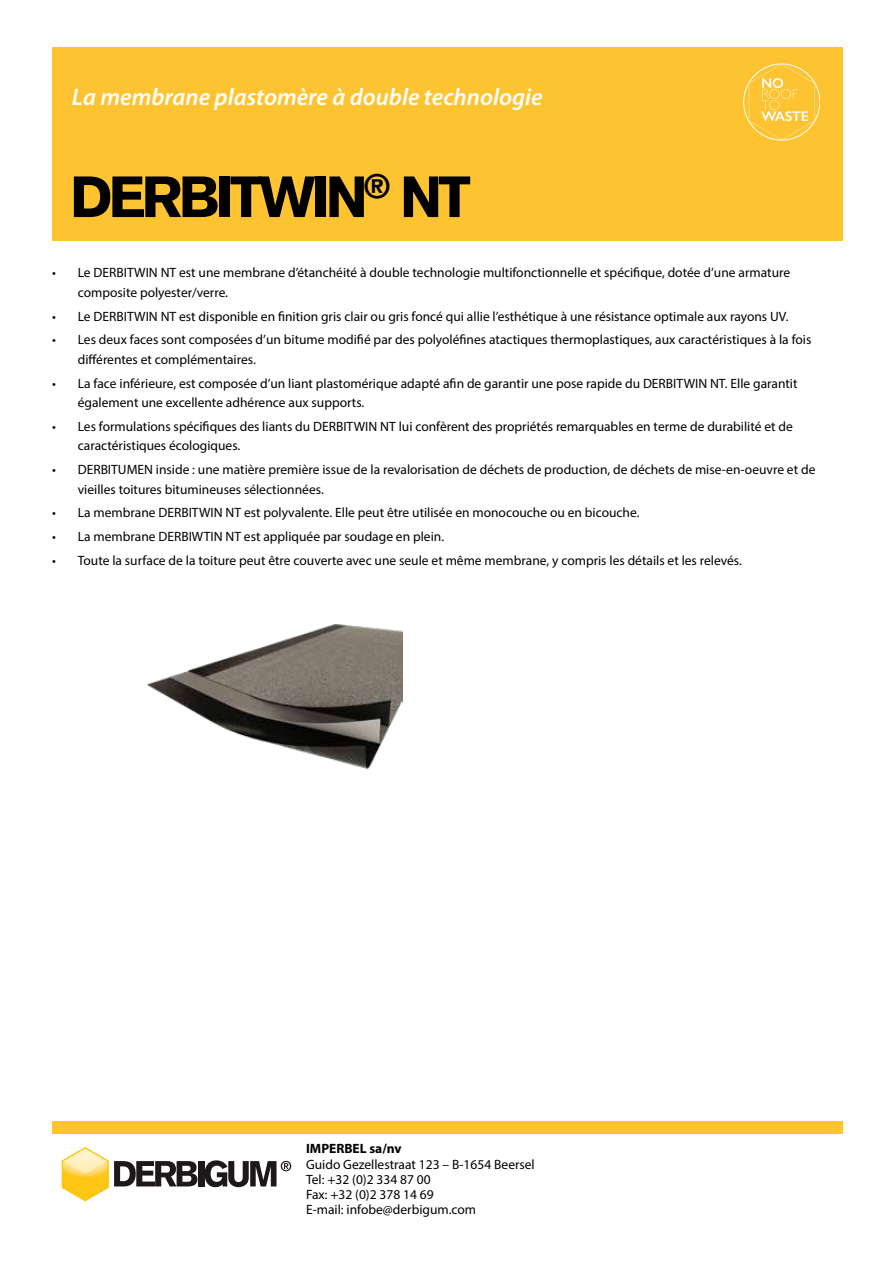
<style>
.page{position:relative;width:893px;height:1263px;background:#fff}
.page>*{position:absolute;margin:0;border:0;box-sizing:border-box;transform-origin:0 0}
.t1{font:900 57px "Akzidenz Grotesk";letter-spacing:-.07em;color:#000}
.t2{font:italic 600 24px "Myriad Pro";color:#fff}
.t3{font:13.5px/19.5px "Myriad Pro";color:#000}
.t4{font:700 13.5px "Myriad Pro";color:#000}
</style>
<div class="page">
<div style="left:53px;top:47px;width:790px;height:193px;background:#fdc331"></div>
<img style="left:147px;top:624px;width:256px;height:145px">
<svg style="left:62px;top:1147px;width:135px;height:54px"></svg>
<div style="left:198px;top:1161px;width:6px;height:25px;background:#1e181a"></div>
<svg style="left:205px;top:1160px;width:86px;height:27px"></svg>
<div style="left:52px;top:1122px;width:790px;height:12px;background:#fdc331"></div>
<svg style="left:749px;top:64px;width:66px;height:76px"></svg>
<h2 class="t2" style="left:72px;top:81px;width:472px">La membrane plastomère à double technologie</h2>
<h1 class="t1" style="left:70px;top:163px;width:402px">DERBITWIN<sup>®</sup> NT</h1>
<p class="t3" style="left:78px;top:263px;width:714px;text-indent:-26px">• Le DERBITWIN NT est une membrane d’étanchéité à double technologie multifonctionnelle et spécifique, dotée d’une armature composite polyester/verre.</p>
<p class="t3" style="left:52px;top:306px;width:738px">• Le DERBITWIN NT est disponible en finition gris clair ou gris foncé qui allie l’esthétique à une résistance optimale aux rayons UV.</p>
<p class="t3" style="left:78px;top:330px;width:735px;text-indent:-26px">• Les deux faces sont composées d’un bitume modifié par des polyoléfines atactiques thermoplastiques, aux caractéristiques à la fois différentes et complémentaires.</p>
<p class="t3" style="left:78px;top:373px;width:721px;text-indent:-26px">• La face inférieure, est composée d’un liant plastomérique adapté afin de garantir une pose rapide du DERBITWIN NT. Elle garantit également une excellente adhérence aux supports.</p>
<p class="t3" style="left:78px;top:416px;width:717px;text-indent:-26px">• Les formulations spécifiques des liants du DERBITWIN NT lui confèrent des propriétés remarquables en terme de durabilité et de caractéristiques écologiques.</p>
<p class="t3" style="left:78px;top:460px;width:739px;text-indent:-26px">• DERBITUMEN inside : une matière première issue de la revalorisation de déchets de production, de déchets de mise-en-oeuvre et de vieilles toitures bitumineuses sélectionnées.</p>
<p class="t3" style="left:52px;top:503px;width:589px">• La membrane DERBITWIN NT est polyvalente. Elle peut être utilisée en monocouche ou en bicouche.</p>
<p class="t3" style="left:52px;top:527px;width:393px">• La membrane DERBIWTIN NT est appliquée par soudage en plein.</p>
<p class="t3" style="left:52px;top:550px;width:691px">• Toute la surface de la toiture peut être couverte avec une seule et même membrane, y compris les détails et les relevés.</p>
<p class="t4" style="left:306px;top:1140px;width:97px">IMPERBEL sa/nv</p>
<p class="t3" style="left:306px;top:1156px;width:230px;line-height:15px">Guido Gezellestraat 123 – B-1654 Beersel<br>Tel: +32 (0)2 334 87 00<br>Fax: +32 (0)2 378 14 69<br>E-mail: infobe@derbigum.com</p>
</div>
